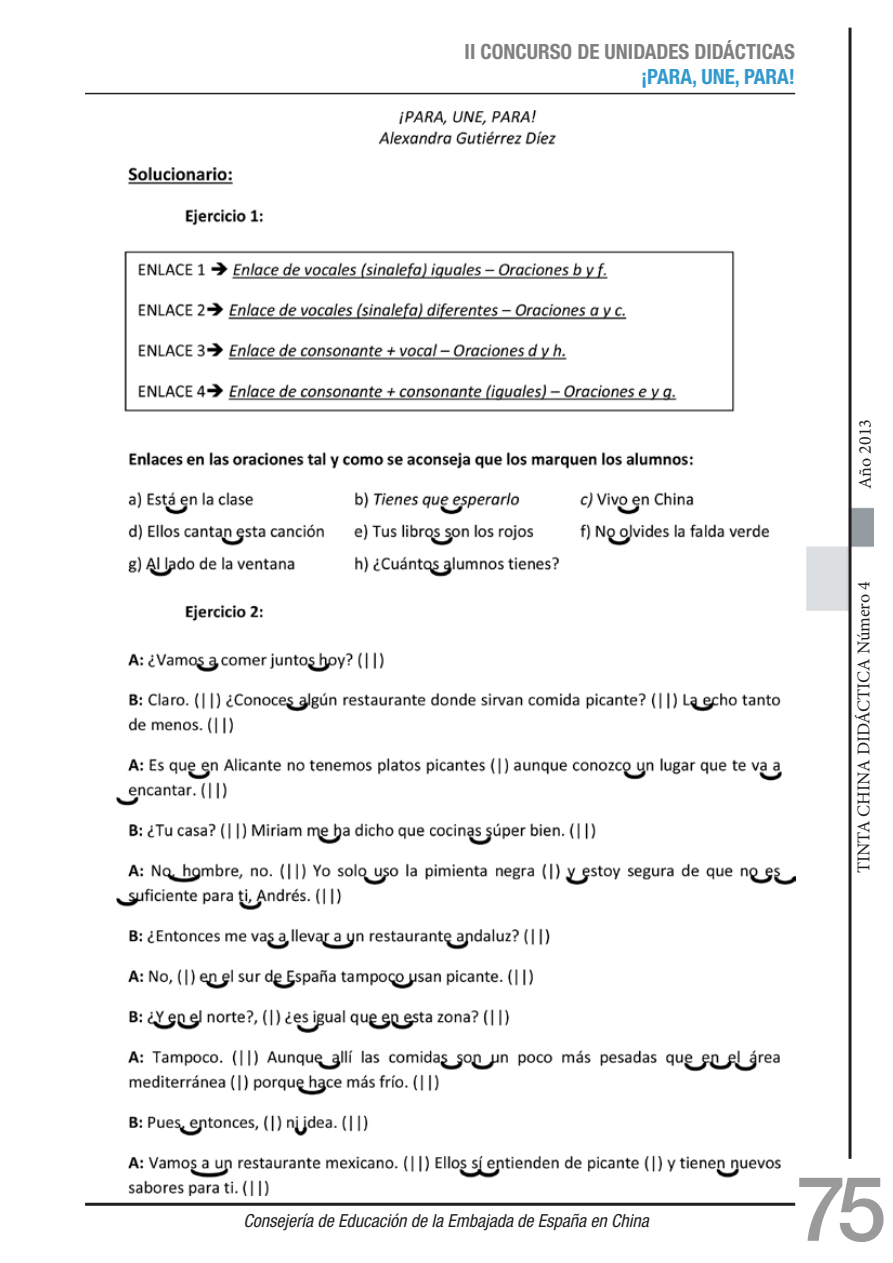
<style>
.page{position:relative;width:893px;height:1263px;background:#fff}
.page>*{position:absolute;margin:0;border:0;box-sizing:border-box;transform-origin:0 0}
.t1{font:500 90px "Helvetica Neue LT Std";color:#9a9a9a}
.t2{font:700 condensed 21px "Helvetica Neue LT Std";color:#808080}
.t3{font:700 condensed 21px "Helvetica Neue LT Std";color:#39c}
.t4{font:italic condensed 18px "Helvetica Neue LT Std";color:#231f20}
.t5{font:18px "Minion Pro";color:#231f20}
</style>
<div class="page">
<img style="left:807px;top:507px;width:67px;height:103px">
<hr style="left:85px;top:93px;width:710px;height:1px;background:#231f20">
<hr style="left:848px;top:28px;width:3px;height:1131px;background:#231f20">
<hr style="left:85px;top:1203px;width:710px;height:3px;background:#231f20">
<img style="left:117px;top:111px;width:678px;height:1085px">
<p class="t2" style="left:465px;top:38px;width:332px">II CONCURSO DE UNIDADES DIDÁCTICAS</p>
<p class="t3" style="left:641px;top:64px;width:156px">¡PARA, UNE, PARA!</p>
<p class="t5" style="left:853px;top:489px;width:71px;rotate:-90deg">Año 2013</p>
<p class="t5" style="left:852px;top:873px;width:294px;rotate:-90deg">TINTA CHINA DIDÁCTICA Número 4</p>
<p class="t4" style="left:243px;top:1210px;width:407px">Consejería de Educación de la Embajada de España en China</p>
<h1 class="t1" style="left:796px;top:1155px;width:92px">75</h1>
</div>
